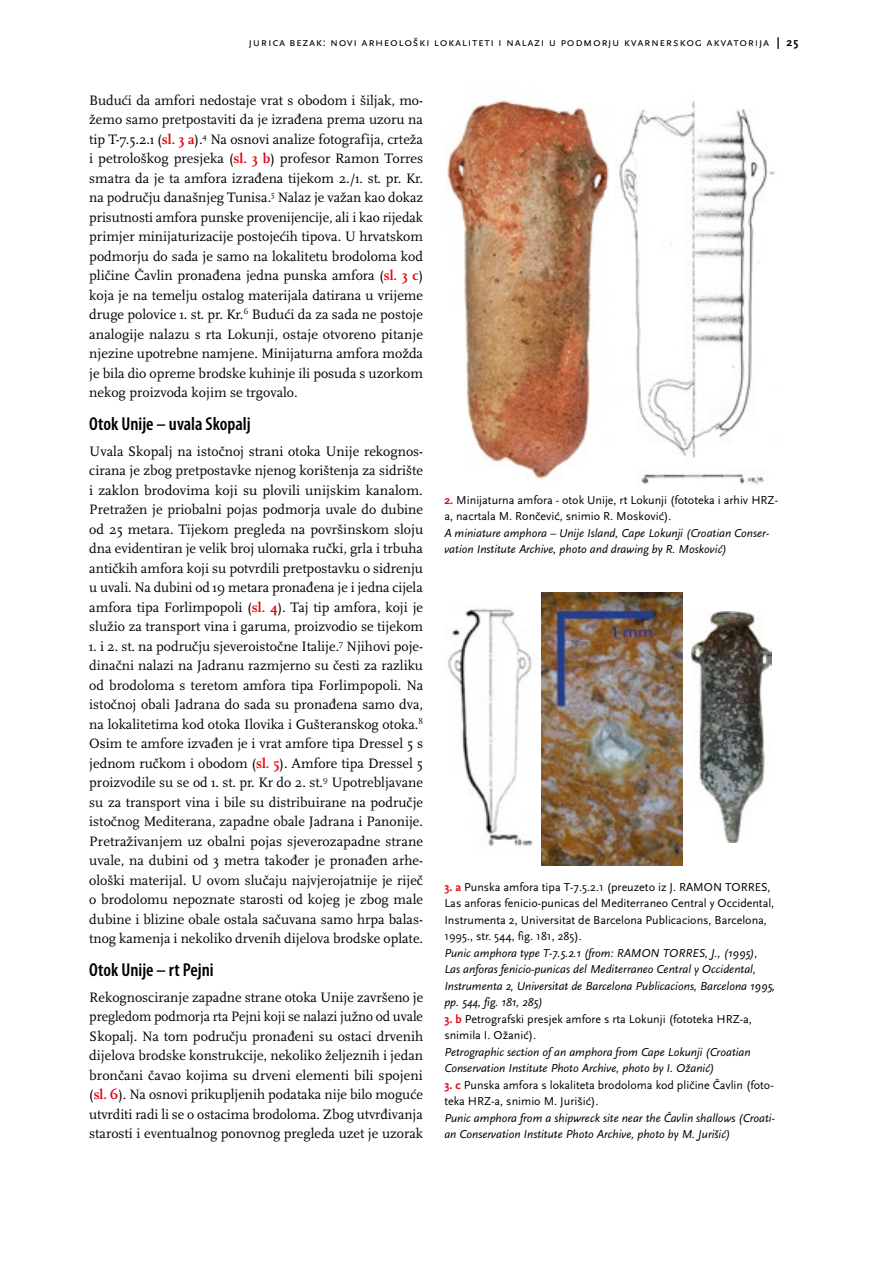
<style>
.page{position:relative;width:893px;height:1263px;background:#fff}
.page>*{position:absolute;margin:0;border:0;box-sizing:border-box;transform-origin:0 0}
.t1{font:600 condensed 18.75px "Myriad Pro";color:#000}
.t2{font:14.25px/19.5px "Scala Pro";color:#000;text-align:justify}
.t3{font:italic 12px/16.5px "Scala Sans Pro";color:#000}
.t4{font:12px/16.5px "Scala Sans Pro";color:#000}
.t5{font:12px "Scala Sans Pro";letter-spacing:.05em;color:#000}
.s1{font-weight:700}
.s2{font-weight:700;color:#e30613}
</style>
<div class="page">
<img style="left:447px;top:100px;width:162px;height:380px">
<img style="left:619px;top:100px;width:156px;height:385px">
<img style="left:448px;top:592px;width:94px;height:263px">
<img style="left:691px;top:612px;width:80px;height:230px">
<img style="left:542px;top:592px;width:140px;height:273px">
<p class="t5" style="left:249px;top:35px;width:551px">jurica bezak: Novi arheološki lokaliteti i nalazi u podmorju kvarn erskog akvatorija <span class="s1">| 25</span></p>
<p class="t2" style="left:89px;top:90px;width:336px">Budući da amfori nedostaje vrat s obodom i šiljak, mo&shy;žemo samo pretpostaviti da je izrađena prema uzoru na tip T-7.5.2.1 (<span class="s2">sl. 3 a</span>).<sup>4</sup> Na osnovi analize fotografija, crteža i petrološkog presjeka (<span class="s2">sl. 3 b</span>) profesor Ramon Torres smatra da je ta amfora izrađena tijekom 2./1. st. pr. Kr. na području današnjeg Tunisa.<sup>5</sup> Nalaz je važan kao dokaz prisutnosti amfora punske provenijencije, ali i kao rijedak primjer minijaturizacije postojećih tipova. U hrvatskom podmorju do sada je samo na lokalitetu brodoloma kod pličine Čavlin pronađena jedna punska amfora (<span class="s2">sl. 3 c</span>) koja je na temelju ostalog materijala datirana u vrijeme druge polovice 1. st. pr. Kr.<sup>6</sup> Budući da za sada ne postoje analogije nalazu s rta Lokunji, ostaje otvoreno pitanje njezine upotrebne namjene. Minijaturna amfora možda je bila dio opreme brodske kuhinje ili posuda s uzorkom nekog proizvoda kojim se trgovalo.</p>
<h1 class="t1" style="left:89px;top:412px;width:163px">Otok Unije – uvala Skopalj</h1>
<p class="t2" style="left:89px;top:441px;width:336px">Uvala Skopalj na istočnoj strani otoka Unije rekognos&shy;cirana je zbog pretpostavke njenog korištenja za sidrište i zaklon brodovima koji su plovili unijskim kanalom.<br>Pretražen je priobalni pojas podmorja uvale do dubine od 25 metara. Tijekom pregleda na površinskom sloju dna evidentiran je velik broj ulomaka ručki, grla i trbuha antičkih amfora koji su potvrdili pretpostavku o sidrenju u uvali. Na dubini od 19 metara pronađena je i jedna cijela amfora tipa Forlimpopoli (<span class="s2">sl. 4</span>). Taj tip amfora, koji je služio za transport vina i garuma, proizvodio se tijekom</p>
<p class="t2" style="left:89px;top:636px;width:335px">1. i 2. st. na području sjeveroistočne Italije.<sup>7</sup> Njihovi poje&shy;dinačni nalazi na Jadranu razmjerno su česti za razliku od brodoloma s teretom amfora tipa Forlimpopoli. Na istočnoj obali Jadrana do sada su pronađena samo dva, na lokalitetima kod otoka Ilovika i Gušteranskog otoka.<sup>8<br></sup>Osim te amfore izvađen je i vrat amfore tipa Dressel 5 s jednom ručkom i obodom (<span class="s2">sl. 5</span>). Amfore tipa Dressel 5 proizvodile su se od 1. st. pr. Kr do 2. st.<sup>9</sup> Upotrebljavane su za transport vina i bile su distribuirane na područje istočnog Mediterana, zapadne obale Jadrana i Panonije.<br>Pretraživanjem uz obalni pojas sjeverozapadne strane uvale, na dubini od 3 metra također je pronađen arhe&shy;ološki materijal. U ovom slučaju najvjerojatnije je riječ o brodolomu nepoznate starosti od kojeg je zbog male dubine i blizine obale ostala sačuvana samo hrpa balas&shy;tnog kamenja i nekoliko drvenih dijelova brodske oplate.</p>
<h1 class="t1" style="left:89px;top:958px;width:126px">Otok Unije – rt Pejni</h1>
<p class="t2" style="left:89px;top:987px;width:335px">Rekognosciranje zapadne strane otoka Unije završeno je pregledom podmorja rta Pejni koji se nalazi južno od uvale Skopalj. Na tom području pronađeni su ostaci drvenih dijelova brodske konstrukcije, nekoliko željeznih i jedan brončani čavao kojima su drveni elementi bili spojeni (<span class="s2">sl. 6</span>). Na osnovi prikupljenih podataka nije bilo moguće utvrditi radi li se o ostacima brodoloma. Zbog utvrđivanja starosti i eventualnog ponovnog pregleda uzet je uzorak</p>
<p class="t4" style="left:444px;top:491px;width:335px"><span class="s2">2.</span> Minijaturna amfora - otok Unije, rt Lokunji (fototeka i arhiv HRZ&shy;a, nacrtala M. Rončević, snimio R. Mosković).</p>
<p class="t3" style="left:444px;top:524px;width:326px">A miniature amphora – Unije Island, Cape Lokunji (Croatian Conser&shy;vation Institute Archive, photo and drawing by R. Mosković)</p>
<p class="t4" style="left:444px;top:878px;width:331px"><span class="s2">3. a</span> Punska amfora tipa T-7.5.2.1 (preuzeto iz J. RAMON TORRES, Las anforas fenicio-punicas del Mediterraneo Central y Occidental, Instrumenta 2, Universitat de Barcelona Publicacions, Barcelona, 1995., str. 544, fig. 181, 285).</p>
<p class="t3" style="left:444px;top:944px;width:332px">Punic amphora type T-7.5.2.1 (from: RAMON TORRES, J., (1995), Las anforas fenicio-punicas del Mediterraneo Central y Occidental, Instrumenta 2, Universitat de Barcelona Publicacions, Barcelona 1995, pp. 544, fig. 181, 285)</p>
<p class="t4" style="left:444px;top:1010px;width:309px"><span class="s2">3. b</span> Petrografski presjek amfore s rta Lokunji (fototeka HRZ-a, snimila I. Ožanić).</p>
<p class="t3" style="left:444px;top:1043px;width:308px">Petrographic section of an amphora from Cape Lokunji (Croatian<br>Conservation Institute Photo Archive, photo by I. Ožanić)</p>
<p class="t4" style="left:444px;top:1076px;width:331px"><span class="s2">3. c</span> Punska amfora s lokaliteta brodoloma kod pličine Čavlin (foto&shy;teka HRZ-a, snimio M. Jurišić).</p>
<p class="t3" style="left:444px;top:1109px;width:332px">Punic amphora from a shipwreck site near the Čavlin shallows (Croati&shy;an Conservation Institute Photo Archive, photo by M. Jurišić)</p>
</div>
